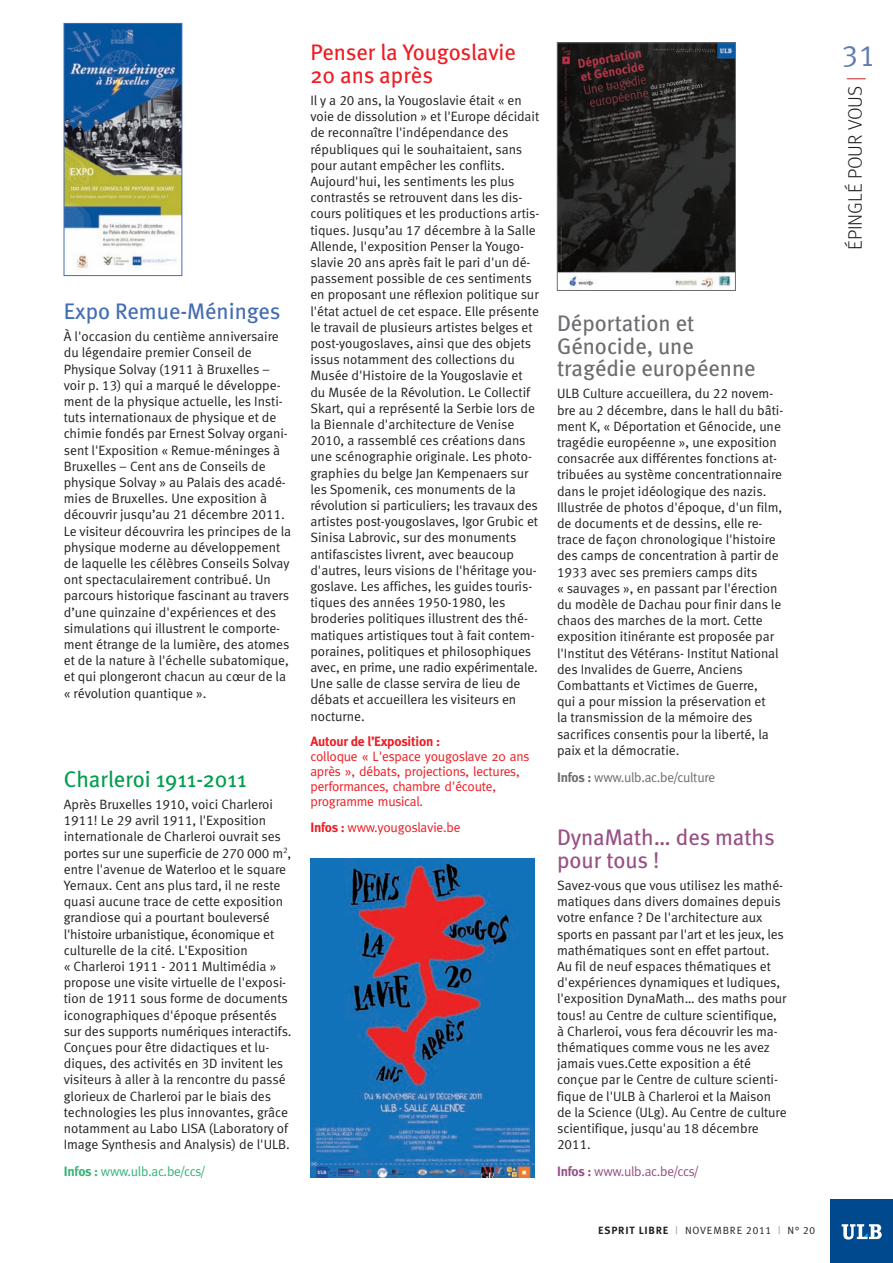
<style>
.page{position:relative;width:893px;height:1263px;background:#fff}
.page>*{position:absolute;margin:0;border:0;box-sizing:border-box;transform-origin:0 0}
.t1{font:30px "Meta Caps";color:#617bb1}
.t2{font:22.5px/22.5px "Meta";color:#6c6d70}
.t3{font:22.5px/22.5px "Meta";color:#ee1d23}
.t4{font:22.5px/22.5px "Meta";color:#975084}
.t5{font:22.5px "Meta";color:#436db4}
.t6{font:22.5px "Meta";color:#009e4d}
.t7{font:300 19.5px "Meta";color:#231f20}
.t8{font:13.5px/16.2px "Meta Normal LF";color:#231f20}
.t9{font:13.5px/15px "Meta";letter-spacing:-.015em;color:#ee1d23}
.t10{font:13.5px "Meta";letter-spacing:-.015em;color:#6c6d70}
.t11{font:13.5px "Meta";letter-spacing:-.015em;color:#37b477}
.t12{font:13.5px "Meta";letter-spacing:-.015em;color:#975084}
.t13{font:700 13.5px "Meta";letter-spacing:-.015em;color:#ee1d23}
.t14{font:10.5px "Meta Plus Normal Caps";letter-spacing:.075em;color:#231f20}
.s1{font-weight:700}
.s2{font-family:"Meta Plus";font-weight:700}
.s3{color:#939598}
.s4{color:#b4181d}
</style>
<div class="page">
<div style="left:830px;top:1199px;width:63px;height:64px;background:#01498e"></div>
<svg style="left:842px;top:1224px;width:40px;height:15px"></svg>
<img style="left:66px;top:25px;width:114px;height:244px">
<div style="left:64px;top:23px;width:118px;height:253px;border:1px solid #436db4"></div>
<img style="left:559px;top:45px;width:175px;height:244px">
<div style="left:557px;top:43px;width:179px;height:248px;border:1px solid #6c6d70"></div>
<img style="left:310px;top:858px;width:225px;height:320px">
<h2 class="t5" style="left:64px;top:303px;width:218px">Expo Remue-Méninges</h2>
<p class="t8" style="left:64px;top:329px;width:229px">À l'occasion du centième anniversaire du légendaire premier Conseil de Physique Solvay (1911 à Bruxelles – voir p. 13) qui a marqué le développe&shy;ment de la physique actuelle, les Insti&shy;tuts internationaux de physique et de chimie fondés par Ernest Solvay organi&shy;sent l'Exposition « Remue-méninges à Bruxelles – Cent ans de Conseils de physique Solvay » au Palais des acadé&shy;mies de Bruxelles. Une exposition à découvrir jusqu’au 21 décembre 2011.<br>Le visiteur découvrira les principes de la physique moderne au développement de laquelle les célèbres Conseils Solvay ont spectaculairement contribué. Un parcours historique fascinant au travers d’une quinzaine d'expériences et des simulations qui illustrent le comporte&shy;ment étrange de la lumière, des atomes et de la nature à l'échelle subatomique, et qui plongeront chacun au cœur de la « révolution quantique ».</p>
<h2 class="t6" style="left:64px;top:770px;width:184px">Charleroi 1911-2011</h2>
<p class="t8" style="left:64px;top:797px;width:229px">Après Bruxelles 1910, voici Charleroi 1911! Le 29 avril 1911, l'Exposition internationale de Charleroi ouvrait ses portes sur une superficie de 270 000 m<sup>2</sup>, entre l'avenue de Waterloo et le square Yernaux. Cent ans plus tard, il ne reste quasi aucune trace de cette exposition grandiose qui a pourtant bouleversé l'histoire urbanistique, économique et culturelle de la cité. L'Exposition<br>« Charleroi 1911 - 2011 Multimédia » propose une visite virtuelle de l'exposi&shy;tion de 1911 sous forme de documents iconographiques d'époque présentés sur des supports numériques interactifs.<br>Conçues pour être didactiques et lu&shy;diques, des activités en 3D invitent les visiteurs à aller à la rencontre du passé glorieux de Charleroi par le biais des technologies les plus innovantes, grâce notamment au Labo LISA (Laboratory of Image Synthesis and Analysis) de l'ULB.</p>
<p class="t11" style="left:64px;top:1164px;width:143px"><span class="s1">Infos :</span> www.ulb.ac.be/ccs/</p>
<h2 class="t3" style="left:310px;top:43px;width:207px">Penser la Yougoslavie<br>20 ans après</h2>
<p class="t8" style="left:310px;top:93px;width:231px">Il y a 20 ans, la Yougoslavie était « en voie de dissolution » et l'Europe décidait de reconnaître l'indépendance des républiques qui le souhaitaient, sans pour autant empêcher les conflits.<br>Aujourd'hui, les sentiments les plus contrastés se retrouvent dans les dis&shy;cours politiques et les productions artis&shy;tiques. Jusqu’au 17 décembre à la Salle Allende, l'exposition Penser la Yougo&shy;slavie 20 ans après fait le pari d'un dé&shy;passement possible de ces sentiments en proposant une réflexion politique sur l'état actuel de cet espace. Elle présente le travail de plusieurs artistes belges et post-yougoslaves, ainsi que des objets issus notamment des collections du Musée d'Histoire de la Yougoslavie et du Musée de la Révolution. Le Collectif Skart, qui a représenté la Serbie lors de la Biennale d'architecture de Venise 2010, a rassemblé ces créations dans une scénographie originale. Les photo&shy;graphies du belge Jan Kempenaers sur les Spomenik, ces monuments de la révolution si particuliers; les travaux des artistes post-yougoslaves, Igor Grubic et Sinisa Labrovic, sur des monuments antifascistes livrent, avec beaucoup d'autres, leurs visions de l'héritage you&shy;goslave. Les affiches, les guides touris&shy;tiques des années 1950-1980, les broderies politiques illustrent des thé&shy;matiques artistiques tout à fait contem&shy;poraines, politiques et philosophiques avec, en prime, une radio expérimentale.<br>Une salle de classe servira de lieu de débats et accueillera les visiteurs en nocturne.</p>
<p class="t13" style="left:310px;top:736px;width:131px">Autour de l’Exposition :</p>
<p class="t9" style="left:310px;top:749px;width:221px">colloque « L'espace yougoslave 20 ans après », débats, projections, lectures, performances, chambre d'écoute, programme musical.</p>
<p class="t9" style="left:310px;top:819px;width:152px"><span class="s1">Infos :</span> www.yougoslavie.be</p>
<h2 class="t2" style="left:557px;top:314px;width:200px">Déportation et<br>Génocide, une tragédie européenne</h2>
<p class="t8" style="left:557px;top:387px;width:228px">ULB Culture accueillera, du 22 novem&shy;bre au 2 décembre, dans le hall du bâti&shy;ment K, « Déportation et Génocide, une tragédie européenne », une exposition consacrée aux différentes fonctions at&shy;tribuées au système concentrationnaire dans le projet idéologique des nazis.<br>Illustrée de photos d'époque, d'un film, de documents et de dessins, elle re&shy;trace de façon chronologique l'histoire des camps de concentration à partir de 1933 avec ses premiers camps dits<br>« sauvages », en passant par l'érection du modèle de Dachau pour finir dans le chaos des marches de la mort. Cette exposition itinérante est proposée par l'Institut des Vétérans- Institut National des Invalides de Guerre, Anciens Combattants et Victimes de Guerre,<br>qui a pour mission la préservation et<br>la transmission de la mémoire des sacrifices consentis pour la liberté, la paix et la démocratie.</p>
<p class="t10" style="left:557px;top:769px;width:160px"><span class="s1">Infos :</span> www.ulb.ac.be/culture</p>
<h2 class="t4" style="left:557px;top:828px;width:219px">DynaMath… des maths pour tous !</h2>
<p class="t8" style="left:557px;top:878px;width:231px">Savez-vous que vous utilisez les mathé&shy;matiques dans divers domaines depuis votre enfance ? De l'architecture aux sports en passant par l'art et les jeux, les mathématiques sont en effet partout.<br>Au fil de neuf espaces thématiques et d'expériences dynamiques et ludiques, l'exposition DynaMath… des maths pour tous! au Centre de culture scientifique, à Charleroi, vous fera découvrir les ma&shy;thématiques comme vous ne les avez jamais vues.Cette exposition a été conçue par le Centre de culture scienti&shy;fique de l'ULB à Charleroi et la Maison de la Science (ULg). Au Centre de culture scientifique, jusqu'au 18 décembre 2011.</p>
<p class="t12" style="left:557px;top:1163px;width:143px"><span class="s1">Infos :</span> www.ulb.ac.be/ccs/</p>
<p class="t14" style="left:598px;top:1224px;width:219px"><span class="s2">ESPRIT LIBRE</span> <span class="s3">|</span> NOVEMBRE 2011 <span class="s3">|</span> N° 20</p>
<h1 class="t1" style="left:842px;top:38px;width:34px">31</h1>
<h3 class="t7" style="left:848px;top:250px;width:174px;rotate:-90deg">ÉPINGLÉ POUR VOUS <span class="s4">|</span></h3>
</div>
